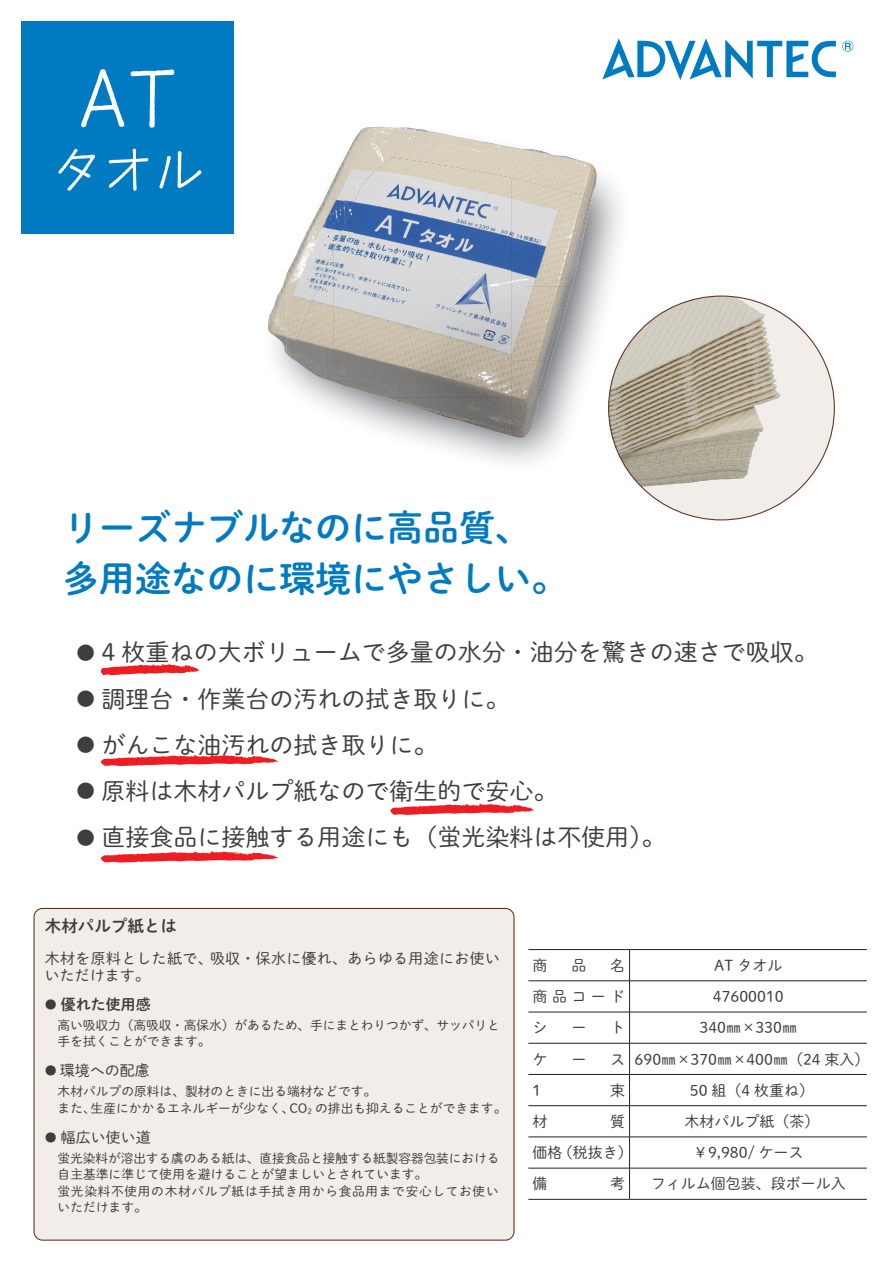
<style>
.page{position:relative;width:893px;height:1263px;background:#fff}
.page>*{position:absolute;margin:0;border:0;box-sizing:border-box;transform-origin:0 0}
.t1{font:76.5px "September N 3";color:#fff}
.t2{font:51px "September N 3";color:#fff}
.t3{font:36px "DNP Shuei M Go Std B";color:#007bc2}
.t4{font:24px "DNP Shuei M Go Std L";color:#3e3e3f}
.t5{font:19.2px "DNP Shuei M Go Std L";color:#3e3e3f}
.t6{font:16.5px "DNP Shuei M Go Std B";color:#3e3e3f}
.t7{font:15px "DNP Shuei M Go Std L";color:#3e3e3f}
.t8{font:15px/16.5px "DNP Shuei M Go Std L";letter-spacing:.02em;color:#3e3e3f}
.t9{font:15px "DNP Shuei M Go Std B";color:#3e3e3f}
.t10{font:12.75px/16.5px "DNP Shuei M Go Std L";color:#3e3e3f}
.t11{font:12px "DNP Shuei M Go Std L";color:#3e3e3f}
.t12{font:12px "DNP Shuei M Go Std B";color:#3e3e3f}
.t13{font:7.5px "DNP Shuei M Go Std L";color:#3e3e3f}
</style>
<div class="page">
<div style="left:34px;top:908px;width:480px;height:332px;background:#f1ede9;border-radius:9px"></div>
<svg style="left:528px;top:950px;width:339px;height:249px"></svg>
<hr style="left:528px;top:949px;width:102px;height:1px;background:#231f20">
<hr style="left:630px;top:949px;width:237px;height:1px;background:#231f20">
<hr style="left:629px;top:950px;width:1px;height:30px;background:#231f20">
<hr style="left:528px;top:980px;width:102px;height:1px;background:#231f20">
<hr style="left:630px;top:980px;width:237px;height:1px;background:#231f20">
<hr style="left:629px;top:981px;width:1px;height:31px;background:#231f20">
<hr style="left:528px;top:1012px;width:102px;height:1px;background:#231f20">
<hr style="left:630px;top:1012px;width:237px;height:1px;background:#231f20">
<hr style="left:629px;top:1012px;width:1px;height:31px;background:#231f20">
<hr style="left:528px;top:1043px;width:102px;height:1px;background:#231f20">
<hr style="left:630px;top:1043px;width:237px;height:1px;background:#231f20">
<hr style="left:629px;top:1043px;width:1px;height:31px;background:#231f20">
<hr style="left:528px;top:1074px;width:102px;height:1px;background:#231f20">
<hr style="left:630px;top:1074px;width:237px;height:1px;background:#231f20">
<hr style="left:629px;top:1075px;width:1px;height:30px;background:#231f20">
<hr style="left:528px;top:1105px;width:102px;height:1px;background:#231f20">
<hr style="left:630px;top:1105px;width:237px;height:1px;background:#231f20">
<hr style="left:629px;top:1106px;width:1px;height:31px;background:#231f20">
<hr style="left:528px;top:1137px;width:102px;height:1px;background:#231f20">
<hr style="left:630px;top:1137px;width:237px;height:1px;background:#231f20">
<hr style="left:629px;top:1137px;width:1px;height:31px;background:#231f20">
<hr style="left:528px;top:1168px;width:102px;height:1px;background:#231f20">
<hr style="left:630px;top:1168px;width:237px;height:1px;background:#231f20">
<hr style="left:629px;top:1168px;width:1px;height:31px;background:#231f20">
<hr style="left:528px;top:1199px;width:102px;height:1px;background:#231f20">
<hr style="left:630px;top:1199px;width:237px;height:1px;background:#231f20">
<div style="left:21px;top:21px;width:213px;height:213px;background:#007bc2"></div>
<svg style="left:842px;top:41px;width:11px;height:11px"></svg>
<svg style="left:602px;top:38px;width:234px;height:42px"></svg>
<img style="left:267px;top:126px;width:379px;height:363px">
<svg style="left:294px;top:157px;width:296px;height:277px"></svg>
<img style="left:345px;top:127px;width:58px;height:54px">
<img style="left:403px;top:127px;width:116px;height:36px">
<img style="left:325px;top:157px;width:20px;height:92px">
<img style="left:519px;top:148px;width:78px;height:52px">
<img style="left:512px;top:163px;width:7px;height:15px">
<img style="left:306px;top:196px;width:19px;height:101px">
<img style="left:345px;top:181px;width:8px;height:19px">
<img style="left:345px;top:200px;width:8px;height:3px">
<img style="left:590px;top:200px;width:1px;height:66px">
<img style="left:286px;top:233px;width:20px;height:136px">
<img style="left:570px;top:287px;width:7px;height:51px">
<img style="left:268px;top:274px;width:19px;height:80px">
<img style="left:549px;top:361px;width:9px;height:46px">
<img style="left:306px;top:363px;width:19px;height:16px">
<img style="left:325px;top:375px;width:28px;height:16px">
<img style="left:364px;top:398px;width:24px;height:3px">
<img style="left:519px;top:434px;width:20px;height:4px">
<img style="left:396px;top:416px;width:60px;height:4px">
<img style="left:454px;top:419px;width:65px;height:19px">
<img style="left:353px;top:157px;width:159px;height:241px">
<img style="left:511px;top:178px;width:79px;height:109px">
<img style="left:333px;top:203px;width:20px;height:180px">
<img style="left:314px;top:249px;width:20px;height:126px">
<img style="left:294px;top:297px;width:20px;height:66px">
<img style="left:511px;top:286px;width:59px;height:75px">
<img style="left:511px;top:360px;width:38px;height:74px">
<img style="left:388px;top:397px;width:124px;height:19px">
<img style="left:456px;top:416px;width:56px;height:15px">
<svg style="left:609px;top:296px;width:225px;height:224px;background:#d2ccc1"></svg>
<img style="left:609px;top:408px;width:149px;height:79px">
<svg style="left:101px;top:664px;width:98px;height:11px"></svg>
<svg style="left:390px;top:803px;width:144px;height:12px"></svg>
<svg style="left:101px;top:754px;width:178px;height:12px"></svg>
<svg style="left:101px;top:851px;width:178px;height:11px"></svg>
<p class="t1" style="left:78px;top:60px;width:101px">AT</p>
<p class="t2" style="left:51px;top:144px;width:155px">タオル</p>
<p class="t3" style="left:63px;top:501px;width:469px">リーズナブルなのに高品質、</p>
<p class="t3" style="left:63px;top:552px;width:505px">多用途なのに環境にやさしい。</p>
<p class="t5" style="left:76px;top:638px;width:21px">●</p>
<p class="t4" style="left:101px;top:635px;width:718px">4 枚重ねの大ボリュームで多量の水分・油分を驚きの速さで吸収。</p>
<p class="t5" style="left:76px;top:685px;width:21px">●</p>
<p class="t4" style="left:101px;top:681px;width:409px">調理台・作業台の汚れの拭き取りに。</p>
<p class="t5" style="left:76px;top:731px;width:21px">●</p>
<p class="t4" style="left:101px;top:727px;width:337px">がんこな油汚れの拭き取りに。</p>
<p class="t5" style="left:76px;top:777px;width:21px">●</p>
<p class="t4" style="left:101px;top:774px;width:457px">原料は木材パルプ紙なので衛生的で安心。</p>
<p class="t5" style="left:76px;top:823px;width:21px">●</p>
<p class="t4" style="left:101px;top:820px;width:565px">直接食品に接触する用途にも（蛍光染料は不使用。(</p>
<p class="t6" style="left:45px;top:913px;width:133px">木材パルプ紙とは</p>
<p class="t8" style="left:45px;top:950px;width:169px">木材を原料とした紙で、いただけます。</p>
<p class="t9" style="left:61px;top:993px;width:91px">優れた使用感</p>
<p class="t12" style="left:45px;top:995px;width:13px">●</p>
<p class="t8" style="left:210px;top:950px;width:292px">吸収・保水に優れ、あらゆる用途にお使い</p>
<p class="t10" style="left:58px;top:1016px;width:444px">高い吸収力（高吸収・高保水）があるため、手にまとわりつかず、サッパリと手を拭くことができます。</p>
<p class="t7" style="left:60px;top:1060px;width:92px">環境への配慮</p>
<p class="t11" style="left:45px;top:1062px;width:13px">●</p>
<p class="t10" style="left:315px;top:1083px;width:193px;text-indent:-258px">木材パルプの原料は、製材のときに出る端材などです。<br>の排出も抑えることができます。</p>
<p class="t10" style="left:91px;top:1099px;width:206px">生産にかかるエネルギーが少なく、</p>
<p class="t10" style="left:58px;top:1099px;width:40px">また、</p>
<p class="t7" style="left:61px;top:1126px;width:91px">幅広い使い道</p>
<p class="t10" style="left:289px;top:1099px;width:20px">CO</p>
<p class="t13" style="left:308px;top:1105px;width:6px">2</p>
<p class="t11" style="left:45px;top:1128px;width:13px">●</p>
<p class="t10" style="left:58px;top:1149px;width:443px">蛍光染料が溶出する虞のある紙は、直接食品と接触する紙製容器包装における自主基準に準じて使用を避けることが望ましいとされています。<br>蛍光染料不使用の木材パルプ紙は手拭き用から食品用まで安心してお使いいただけます。</p>
<p class="t7" style="left:533px;top:954px;width:16px">商</p>
<p class="t7" style="left:571px;top:954px;width:16px">品</p>
<p class="t7" style="left:610px;top:954px;width:16px">名</p>
<p class="t7" style="left:714px;top:954px;width:70px">AT タオル</p>
<p class="t7" style="left:533px;top:985px;width:94px">商品コード</p>
<p class="t7" style="left:713px;top:985px;width:73px">47600010</p>
<p class="t7" style="left:533px;top:1017px;width:16px">シ</p>
<p class="t7" style="left:571px;top:1017px;width:16px">ー</p>
<p class="t7" style="left:610px;top:1017px;width:16px">ト</p>
<p class="t7" style="left:699px;top:1017px;width:99px">340㎜×330㎜</p>
<p class="t7" style="left:533px;top:1048px;width:16px">ケ</p>
<p class="t7" style="left:571px;top:1048px;width:16px">ー</p>
<p class="t7" style="left:610px;top:1048px;width:16px">ス</p>
<p class="t7" style="left:635px;top:1048px;width:236px">690㎜×370㎜×400㎜（24 束入(</p>
<p class="t7" style="left:533px;top:1079px;width:10px">1</p>
<p class="t7" style="left:610px;top:1079px;width:16px">束</p>
<p class="t7" style="left:690px;top:1079px;width:126px">50 組（4 枚重ね(</p>
<p class="t7" style="left:533px;top:1110px;width:16px">材</p>
<p class="t7" style="left:610px;top:1110px;width:16px">質</p>
<p class="t7" style="left:684px;top:1110px;width:136px">木材パルプ紙（茶(</p>
<p class="t7" style="left:558px;top:1142px;width:76px">（税抜き）</p>
<p class="t7" style="left:533px;top:1142px;width:31px">価格</p>
<p class="t7" style="left:693px;top:1142px;width:112px">￥9,980/ ケース</p>
<p class="t7" style="left:533px;top:1173px;width:16px">備</p>
<p class="t7" style="left:610px;top:1173px;width:16px">考</p>
<p class="t7" style="left:651px;top:1173px;width:196px">フィルム個包装、段ボール入</p>
</div>
